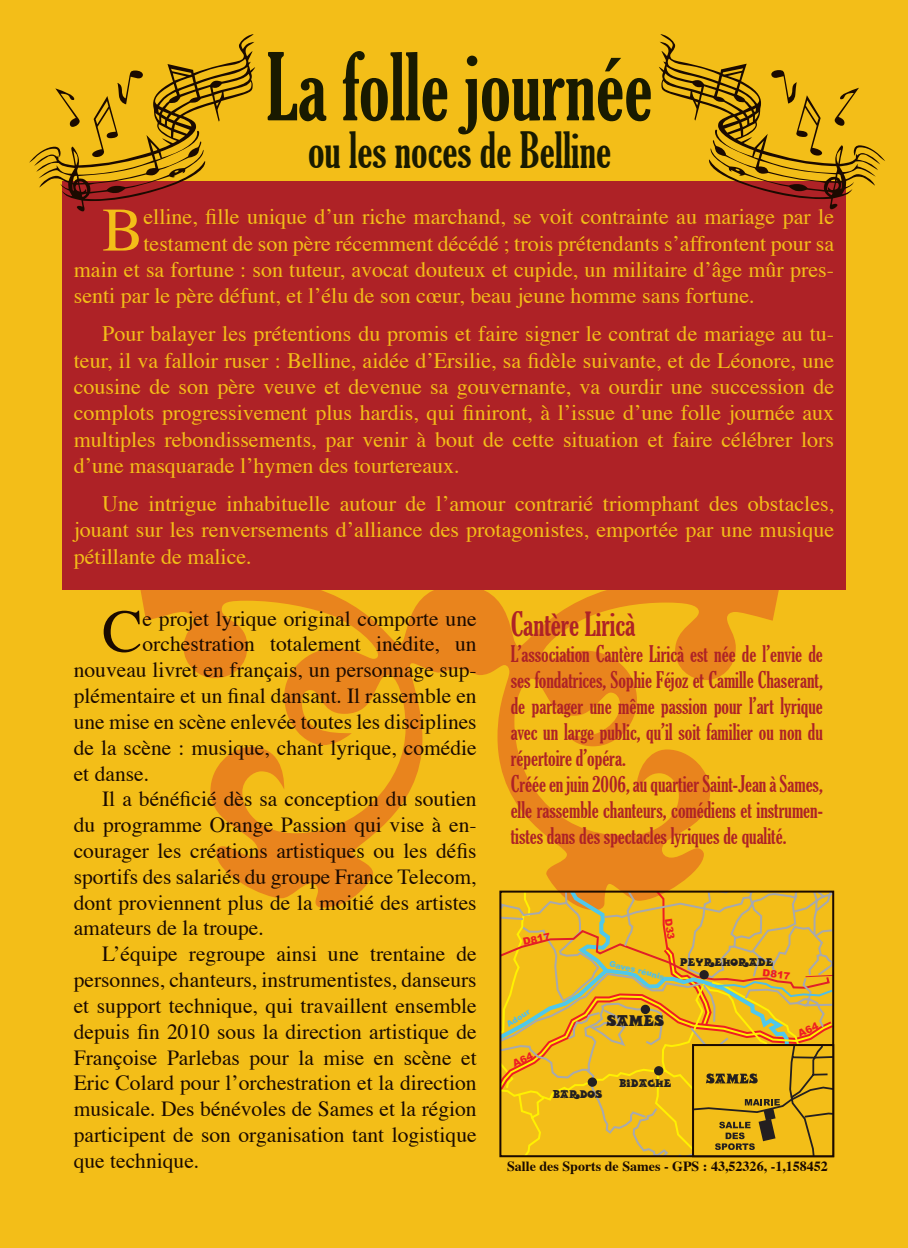
<style>
.page{position:relative;width:908px;height:1248px;background:#fff}
.page>*{position:absolute;margin:0;border:0;box-sizing:border-box;transform-origin:0 0}
.t1{font:extra-condensed 90px "Gloucester";color:#191a00}
.t2{font:62px "Times";color:#f3be18}
.t3{font:60.4px "Times";color:#1b0a00}
.t4{font:extra-condensed 48px "Gloucester";color:#191a00}
.t5{font:extra-condensed 32px "Gloucester";color:#ae2226}
.t6{font:22px/26.4px "Times";color:#f3be18;text-align:justify}
.t7{font:extra-condensed 22px/26px "Gloucester";color:#ae2226;text-align:justify}
.t8{font:21.6px/25.8px "Times";color:#1b0a00;text-align:justify}
.t9{font:700 14px "Times";color:#1b0a00}
.t10{font:14px "VASCA";color:#231f20}
.t11{font:10px "VASCA";color:#231f20}
.t12{font:900 10px "Arial";color:#ee1d23}
.t13{font:900 8px "Arial";color:#50bfe7}
</style>
<div class="page">
<div style="left:0;top:0;width:907px;height:1247px;background:#f3be18"></div>
<svg style="left:140px;top:590px;width:638px;height:318px"></svg>
<div style="left:62px;top:181px;width:783px;height:409px;background:#ae2226"></div>
<svg style="left:659px;top:34px;width:225px;height:175px"></svg>
<svg style="left:29px;top:34px;width:226px;height:177px"></svg>
<svg style="left:500px;top:891px;width:332px;height:265px"></svg>
<p class="t1" style="left:266px;top:36px;width:387px">La folle journée</p>
<p class="t4" style="left:308px;top:123px;width:304px">ou les noces de Belline</p>
<p class="t2" style="left:102px;top:172px;width:43px">B</p>
<p class="t6" style="left:143px;top:202px;width:692px">elline, fille unique d’un riche marchand, se voit contrainte au mariage par le</p>
<p class="t6" style="left:143px;top:228px;width:692px">testament de son père récemment décédé ; trois prétendants s’affrontent pour sa</p>
<p class="t6" style="left:74px;top:254px;width:761px">main et sa fortune : son tuteur, avocat douteux et cupide, un militaire d’âge mûr pres-</p>
<p class="t6" style="left:74px;top:281px;width:682px">senti par le père défunt, et l’élu de son cœur, beau jeune homme sans fortune.</p>
<p class="t6" style="left:74px;top:318px;width:761px;text-indent:28px">Pour balayer les prétentions du promis et faire signer le contrat de mariage au tu&shy;teur, il va falloir ruser : Belline, aidée d’Ersilie, sa fidèle suivante, et de Léonore, une cousine de son père veuve et devenue sa gouvernante, va ourdir une succession de complots progressivement plus hardis, qui finiront, à l’issue d’une folle journée aux multiples rebondissements, par venir à bout de cette situation et faire célébrer lors d’une masquarade l’hymen des tourtereaux.</p>
<p class="t6" style="left:74px;top:488px;width:761px;text-indent:28px">Une intrigue inhabituelle autour de l’amour contrarié triomphant des obstacles, jouant sur les renversements d’alliance des protagonistes, emportée par une musique pétillante de malice.</p>
<p class="t3" style="left:102px;top:574px;width:42px">C</p>
<p class="t8" style="left:142px;top:603px;width:335px">e projet lyrique original comporte une</p>
<p class="t8" style="left:142px;top:629px;width:335px">orchestration totalement inédite, un</p>
<p class="t8" style="left:74px;top:655px;width:404px">nouveau livret en français, un personnage sup-</p>
<p class="t8" style="left:74px;top:681px;width:404px">plémentaire et un final dansant. Il rassemble en</p>
<p class="t8" style="left:74px;top:706px;width:404px">une mise en scène enlevée toutes les disciplines</p>
<p class="t8" style="left:74px;top:732px;width:404px">de la scène : musique, chant lyrique, comédie</p>
<p class="t8" style="left:74px;top:758px;width:77px">et danse.</p>
<p class="t8" style="left:74px;top:784px;width:404px;text-indent:28px">Il a bénéficié dès sa conception du soutien du programme Orange Passion qui vise à en&shy;courager les créations artistiques ou les défis sportifs des salariés du groupe France Telecom, dont proviennent plus de la moitié des artistes amateurs de la troupe.</p>
<p class="t8" style="left:74px;top:939px;width:404px;text-indent:28px">L’équipe regroupe ainsi une trentaine de personnes, chanteurs, instrumentistes, danseurs et support technique, qui travaillent ensemble depuis fin 2010 sous la direction artistique de Françoise Parlebas pour la mise en scène et Eric Colard pour l’orchestration et la direction musicale. Des bénévoles de Sames et la région participent de son organisation tant logistique que technique.</p>
<p class="t5" style="left:510px;top:605px;width:126px">Cantère Liricà</p>
<p class="t7" style="left:510px;top:640px;width:313px">L’association Cantère Liricà est née de l’envie de ses fondatrices, Sophie Féjoz et Camille Chaserant, de partager une même passion pour l’art lyrique avec un large public, qu’il soit familier ou non du répertoire d’opéra.</p>
<p class="t7" style="left:510px;top:770px;width:313px">Créée en juin 2006, au quartier Saint-Jean à Sames, elle rassemble chanteurs, comédiens et instrumen&shy;tistes dans des spectacles lyriques de qualité.</p>
<p class="t12" style="left:521px;top:936px;width:29px;rotate:-12deg">D817</p>
<p class="t13" style="left:504px;top:1020px;width:27px;rotate:-32deg">Adour</p>
<p class="t13" style="left:610px;top:958px;width:58px;rotate:14deg">Gaves réunis</p>
<p class="t10" style="left:606px;top:1014px;width:59px">SAMES</p>
<p class="t11" style="left:679px;top:957px;width:95px">PEYREHORADE</p>
<p class="t12" style="left:762px;top:967px;width:29px;rotate:6deg">D817</p>
<p class="t11" style="left:552px;top:1089px;width:51px">BARDOS</p>
<p class="t11" style="left:618px;top:1078px;width:54px">BIDACHE</p>
<p class="t9" style="left:507px;top:1152px;width:322px">Salle des Sports de Sames - GPS : 43,52326, -1,158452</p>
</div>
